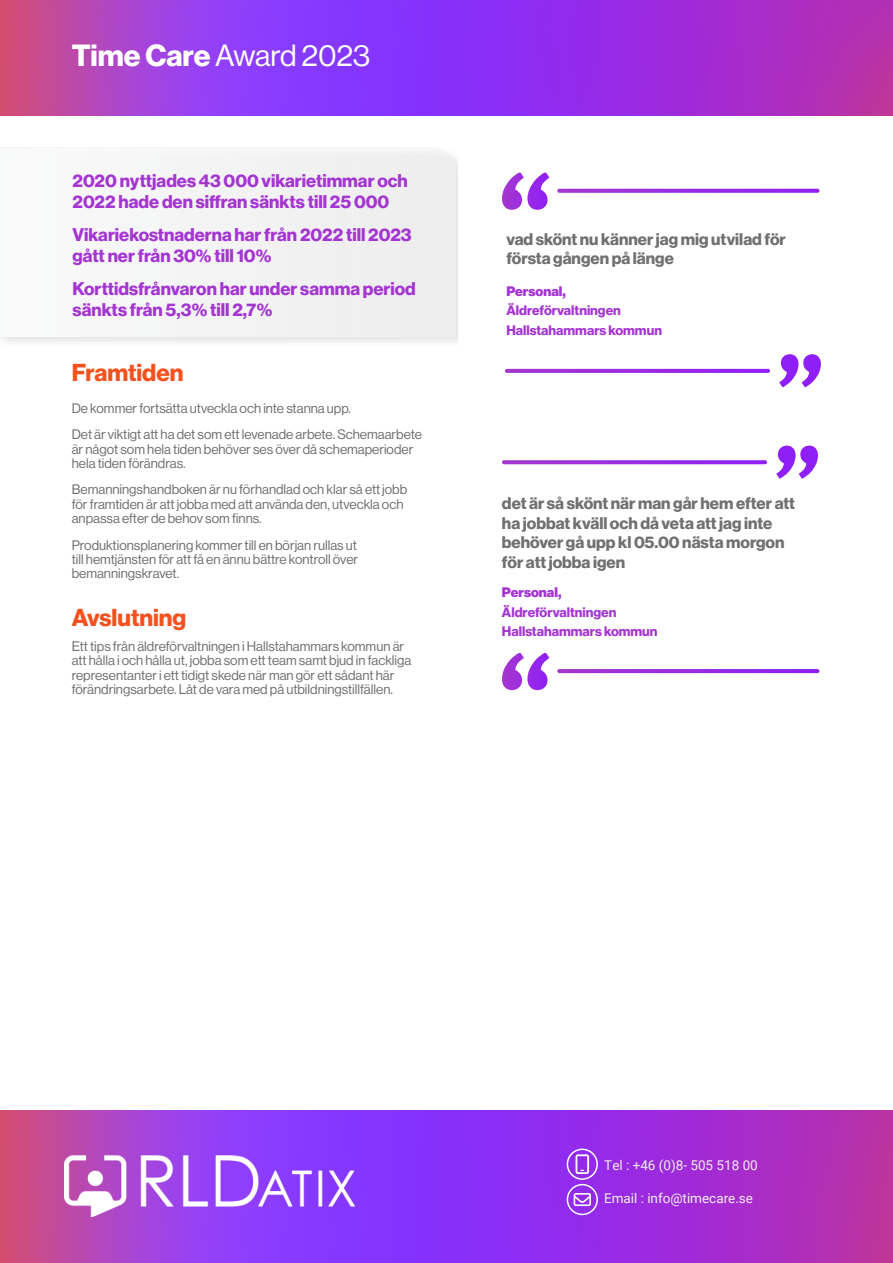
<style>
.page{position:relative;width:893px;height:1263px;background:#fff}
.page>*{position:absolute;margin:0;border:0;box-sizing:border-box;transform-origin:0 0}
.t1{font:30px "N Haas Grotesk DS Pro 55 Rg";letter-spacing:-.005em;color:#fff}
.t2{font:24px "N Haas Grotesk DS Pro 75 Bd";color:#f4511e}
.t3{font:18px/21px "N Haas Grotesk DS Pro 75 Bd";color:#a435d1}
.t4{font:16.5px/19.5px "N Haas Grotesk DS Pro 75 Bd";color:#707070}
.t5{font:13.5px/14.4px "N Haas Grotesk DS Pro 55 Rg";color:#707070}
.t6{font:13.5px "N Haas Grotesk DS Pro 75 Bd";color:#a435d1}
.t7{font:13.5px "Roboto";color:#efeeee}
.t8{font:13.5px "N Haas Grotesk DS Pro 95 Blk";color:#a435d1}
.s1{font-family:"N Haas Grotesk DS Pro 75 Bd"}
</style>
<div class="page">
<svg style="left:0;top:1110px;width:893px;height:153px;background:#9e34d7"></svg>
<img style="left:64px;top:1155px;width:291px;height:62px">
<svg style="left:566px;top:1148px;width:33px;height:68px;background:#ab59ee"></svg>
<svg style="left:0;top:0;width:893px;height:115px;background:#9d35da"></svg>
<svg style="left:505px;top:369px;width:265px;height:4px"></svg>
<svg style="left:779px;top:354px;width:42px;height:33px"></svg>
<svg style="left:557px;top:189px;width:262px;height:4px"></svg>
<svg style="left:502px;top:173px;width:47px;height:37px"></svg>
<svg style="left:502px;top:460px;width:265px;height:4px"></svg>
<svg style="left:776px;top:446px;width:42px;height:33px"></svg>
<svg style="left:557px;top:669px;width:262px;height:4px"></svg>
<svg style="left:502px;top:653px;width:47px;height:37px"></svg>
<p class="t1" style="left:72px;top:39px;width:300px"><span class="s1">Time Care</span> Award 2023</p>
<p class="t3" style="left:73px;top:170px;width:337px">2020 nyttjades 43 000 vikarietimmar och<br>2022 hade den siffran sänkts till 25 000</p>
<p class="t3" style="left:73px;top:224px;width:341px">Vikariekostnaderna har från 2022 till 2023 gått ner från 30% till 10%</p>
<p class="t3" style="left:73px;top:278px;width:345px">Korttidsfrånvaron har under samma period sänkts från 5,3% till 2,7%</p>
<p class="t2" style="left:72px;top:359px;width:113px">Framtiden</p>
<p class="t5" style="left:72px;top:401px;width:281px">De kommer fortsätta utveckla och inte stanna upp.</p>
<p class="t5" style="left:72px;top:427px;width:352px">Det är viktigt att ha det som ett levenade arbete. Schemaarbete är något som hela tiden behöver ses över då schemaperioder hela tiden förändras.</p>
<p class="t5" style="left:72px;top:483px;width:337px">Bemanningshandboken är nu förhandlad och klar så ett jobb för framtiden är att jobba med att använda den, utveckla och anpassa efter de behov som finns.</p>
<p class="t5" style="left:72px;top:538px;width:288px;text-align:justify">Produktionsplanering kommer till en början rullas ut till hemtjänsten för att få en ännu bättre kontroll över bemanningskravet.</p>
<p class="t2" style="left:72px;top:604px;width:116px">Avslutning</p>
<p class="t5" style="left:72px;top:639px;width:341px">Ett tips från äldreförvaltningen i Hallstahammars kommun är att hålla i och hålla ut, jobba som ett team samt bjud in fackliga representanter i ett tidigt skede när man gör ett sådant här förändringsarbete. Låt de vara med på utbildningstillfällen.</p>
<p class="t4" style="left:506px;top:229px;width:281px">vad skönt nu känner jag mig utvilad för första gången på länge</p>
<p class="t8" style="left:506px;top:283px;width:61px">Personal,</p>
<p class="t6" style="left:506px;top:303px;width:116px">Äldreförvaltningen</p>
<p class="t6" style="left:506px;top:322px;width:157px">Hallstahammars kommun</p>
<p class="t4" style="left:502px;top:494px;width:294px">det är så skönt när man går hem efter att ha jobbat kväll och då veta att jag inte behöver gå upp kl 05.00 nästa morgon för att jobba igen</p>
<p class="t8" style="left:502px;top:584px;width:61px">Personal,</p>
<p class="t6" style="left:502px;top:604px;width:116px">Äldreförvaltningen</p>
<p class="t6" style="left:502px;top:624px;width:157px">Hallstahammars kommun</p>
<p class="t7" style="left:604px;top:1155px;width:155px">Tel : +46 (0)8- 505 518 00</p>
<p class="t7" style="left:604px;top:1188px;width:151px">Email : info@timecare.se</p>
</div>
